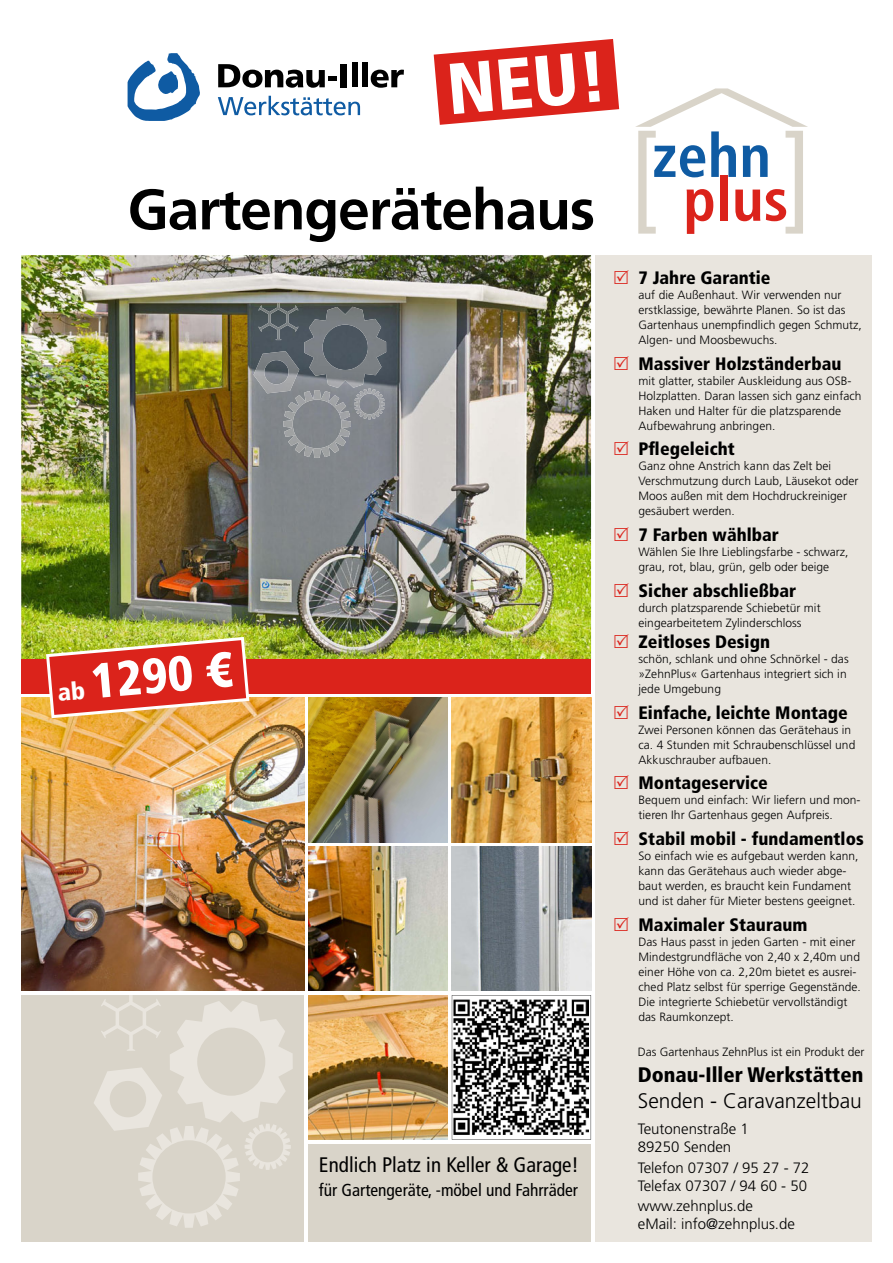
<style>
.page{position:relative;width:893px;height:1263px;background:#fff}
.page>*{position:absolute;margin:0;border:0;box-sizing:border-box;transform-origin:0 0}
.t1{font:900 condensed 72.15px "Frutiger LT Std";color:#fff}
.t2{font:700 condensed 60.6px "Frutiger LT Std";color:#0f5ba3}
.t3{font:700 57px "Frutiger LT Std";letter-spacing:-.02em;color:#000}
.t4{font:900 condensed 49.2px "Frutiger LT Std";color:#fff}
.t5{font:condensed 21px "Frutiger LT Std";letter-spacing:.005em;color:#000}
.t6{font:900 condensed 21px "Frutiger LT Std";color:#000}
.t7{font:300 21px "Frutiger LT Std";color:#000}
.t8{font:900 condensed 18px "Frutiger LT Std";letter-spacing:.005em;color:#000}
.t9{font:condensed 17.4px "Frutiger LT Std";color:#000}
.t10{font:300 15px/18px "Frutiger LT Std";color:#000}
.t11{font:300 12px/15px "Frutiger LT Std";letter-spacing:.005em;color:#000}
.s1{font-size:24.6px}
</style>
<div class="page">
<img style="left:21px;top:255px;width:570px;height:404px">
<div style="left:21px;top:659px;width:570px;height:34px;background:#db231b"></div>
<svg style="left:128px;top:53px;width:72px;height:68px"></svg>
<svg style="left:218px;top:64px;width:107px;height:24px"></svg>
<div style="left:328px;top:76px;width:9px;height:5px;background:#000"></div>
<div style="left:341px;top:64px;width:6px;height:23px;background:#000"></div>
<div style="left:352px;top:62px;width:6px;height:25px;background:#000"></div>
<div style="left:362px;top:62px;width:6px;height:25px;background:#000"></div>
<svg style="left:371px;top:70px;width:33px;height:18px"></svg>
<svg style="left:218px;top:96px;width:142px;height:19px"></svg>
<svg style="left:635px;top:88px;width:173px;height:39px"></svg>
<div style="left:595px;top:255px;width:277px;height:987px;background:#e9e5de"></div>
<svg style="left:433px;top:39px;width:187px;height:86px"></svg>
<img style="left:258px;top:303px;width:40px;height:37px">
<img style="left:254px;top:351px;width:45px;height:42px">
<img style="left:304px;top:307px;width:82px;height:81px">
<img style="left:283px;top:390px;width:68px;height:68px">
<img style="left:354px;top:389px;width:31px;height:30px">
<img style="left:21px;top:697px;width:283px;height:294px">
<img style="left:308px;top:697px;width:140px;height:145px">
<img style="left:452px;top:846px;width:139px;height:145px">
<img style="left:308px;top:995px;width:140px;height:145px">
<img style="left:452px;top:697px;width:139px;height:145px">
<img style="left:308px;top:846px;width:140px;height:145px">
<svg style="left:452px;top:995px;width:139px;height:145px"></svg>
<div style="left:21px;top:995px;width:283px;height:247px;background:#d9d4c9"></div>
<div style="left:308px;top:1144px;width:283px;height:98px;background:#d9d4c9"></div>
<svg style="left:94px;top:995px;width:199px;height:233px"></svg>
<svg style="left:46px;top:637px;width:203px;height:81px"></svg>
<h1 class="t1" style="left:444px;top:46px;width:161px;rotate:-5deg">NEU!</h1>
<h3 class="t3" style="left:128px;top:176px;width:687px">Gartengerätehaus <sup>[</sup> <sup>plus</sup><sup>]</sup></h3>
<h2 class="t2" style="left:652px;top:120px;width:120px">zehn</h2>
<h3 class="t4" style="left:54px;top:655px;width:177px;rotate:-5deg"><span class="s1">ab</span> 1290 €</h3>
<h3 class="t5" style="left:319px;top:1152px;width:261px">Endlich Platz in Keller &amp; Garage!</h3>
<h3 class="t9" style="left:319px;top:1179px;width:261px">für Gartengeräte, -möbel und Fahrräder</h3>
<h3 class="t8" style="left:638px;top:267px;width:134px">7 Jahre Garantie</h3>
<p class="t11" style="left:639px;top:288px;width:225px">auf die Außenhaut. Wir verwenden nur erstklassige, bewährte Planen. So ist das Gartenhaus unempfindlich gegen Schmutz, Algen- und Moosbewuchs.</p>
<h3 class="t8" style="left:638px;top:353px;width:204px">Massiver Holzständerbau</h3>
<p class="t11" style="left:639px;top:373px;width:224px">mit glatter, stabiler Auskleidung aus OSB-Holzplatten. Daran lassen sich ganz einfach Haken und Halter für die platzsparende Aufbewahrung anbringen.</p>
<h3 class="t8" style="left:638px;top:438px;width:98px">Pflegeleicht</h3>
<p class="t11" style="left:639px;top:459px;width:221px">Ganz ohne Anstrich kann das Zelt bei Verschmutzung durch Laub, Läusekot oder Moos außen mit dem Hochdruckreiniger gesäubert werden.</p>
<h3 class="t8" style="left:638px;top:524px;width:142px">7 Farben wählbar</h3>
<p class="t11" style="left:639px;top:544px;width:211px">Wählen Sie Ihre Lieblingsfarbe - schwarz, grau, rot, blau, grün, gelb oder beige</p>
<h3 class="t8" style="left:638px;top:579px;width:159px">Sicher abschließbar</h3>
<p class="t11" style="left:639px;top:600px;width:184px">durch platzsparende Schiebetür mit eingearbeitetem Zylinderschloss</p>
<h3 class="t8" style="left:638px;top:631px;width:133px">Zeitloses Design</h3>
<p class="t11" style="left:639px;top:651px;width:212px">schön, schlank und ohne Schnörkel - das »ZehnPlus« Gartenhaus integriert sich in jede Umgebung</p>
<h3 class="t8" style="left:638px;top:702px;width:211px">Einfache, leichte Montage</h3>
<p class="t11" style="left:639px;top:722px;width:218px">Zwei Personen können das Gerätehaus in ca. 4 Stunden mit Schraubenschlüssel und<br>Akkuschrauber aufbauen.</p>
<h3 class="t8" style="left:638px;top:772px;width:131px">Montageservice</h3>
<p class="t11" style="left:639px;top:793px;width:223px">Bequem und einfach: Wir liefern und mon&shy;tieren Ihr Gartenhaus gegen Aufpreis.</p>
<h3 class="t8" style="left:638px;top:828px;width:227px">Stabil mobil - fundamentlos</h3>
<p class="t11" style="left:639px;top:848px;width:221px">So einfach wie es aufgebaut werden kann, kann das Gerätehaus auch wieder abge&shy;baut werden, es braucht kein Fundament und ist daher für Mieter bestens geeignet.</p>
<h3 class="t8" style="left:638px;top:913px;width:171px">Maximaler Stauraum</h3>
<p class="t11" style="left:639px;top:934px;width:224px">Das Haus passt in jeden Garten - mit einer Mindestgrundfläche von 2,40 x 2,40m und einer Höhe von ca. 2,20m bietet es ausrei&shy;ched Platz selbst für sperrige Gegenstände.<br>Die integrierte Schiebetür vervollständigt das Raumkonzept.</p>
<p class="t11" style="left:638px;top:1045px;width:228px">Das Gartenhaus ZehnPlus ist ein Produkt der</p>
<h3 class="t6" style="left:638px;top:1062px;width:227px">Donau-Iller Werkstätten</h3>
<h3 class="t7" style="left:638px;top:1089px;width:226px">Senden - Caravanzeltbau</h3>
<p class="t10" style="left:638px;top:1120px;width:112px">Teutonenstraße 1<br>89250 Senden</p>
<p class="t10" style="left:638px;top:1158px;width:173px">Telefon 07307 / 95 27 - 72<br>Telefax 07307 / 94 60 - 50</p>
<p class="t10" style="left:638px;top:1197px;width:159px">www.zehnplus.de eMail: info@zehnplus.de</p>
</div>
